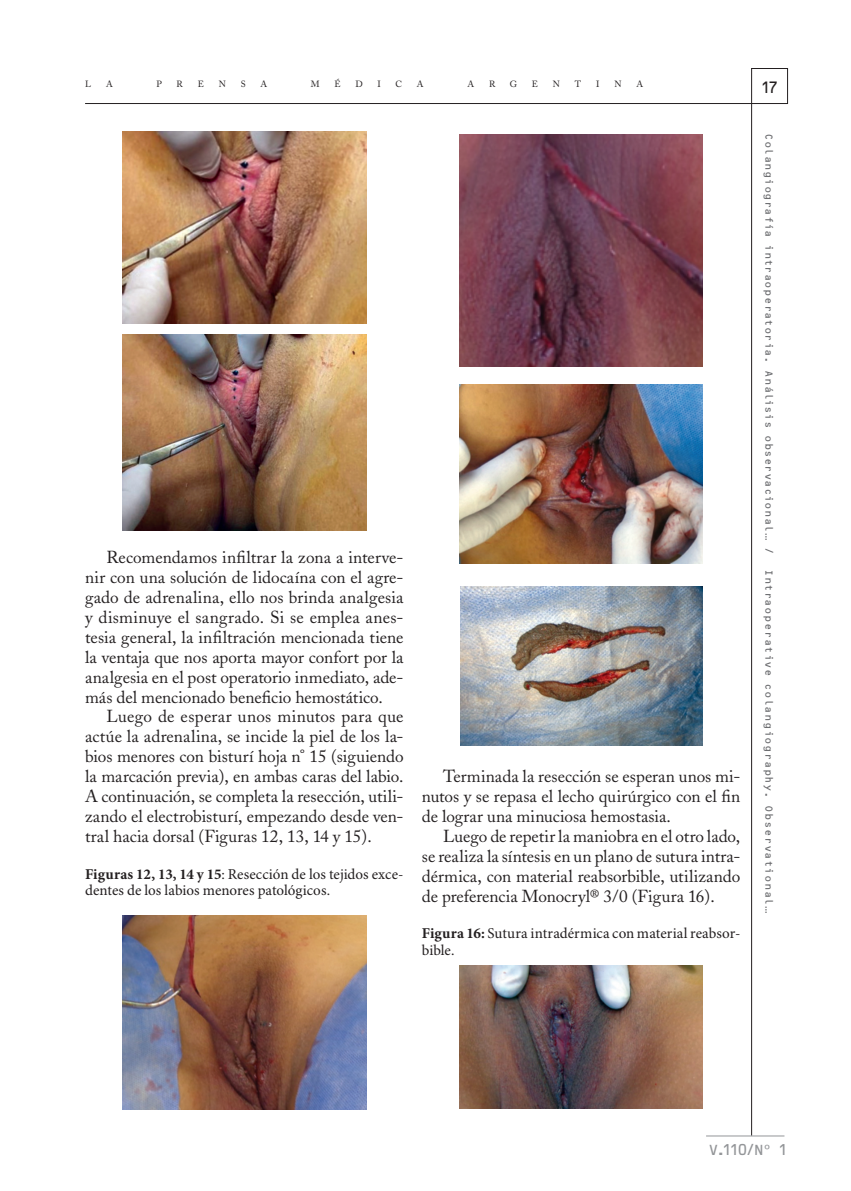
<style>
.page{position:relative;width:851px;height:1191px;background:#fff}
.page>*{position:absolute;margin:0;border:0;box-sizing:border-box;transform-origin:0 0}
.Texto_sangrado{font:17.25px/20px "Adobe Caslon";color:#231f20;text-align:justify}
.t1{font:15.75px "OCRB Std";color:#231f20;scale:.95 1}
.Epígrafe_2{font:15px/16.5px "Minion Pro";color:#231f20}
.t2{font:15px "OCRB Std";color:#939598}
.t3{font:10.5px "OCRB Std";color:#6c6d70}
.t4{font:10.5px "OCRB Std";letter-spacing:.02em;color:#6c6d70}
.t5{font:9px "Adobe Caslon";color:#231f20}
.s1{font-weight:700}
</style>
<div class="page">
<hr style="left:751px;top:104px;width:1px;height:1031px;background:#231f20">
<hr style="left:85px;top:103px;width:666px;height:1px;background:#231f20">
<hr style="left:706px;top:1135px;width:78px;height:1px;background:#939598">
<div style="left:751px;top:68px;width:36px;height:36px;border:1px solid #231f20"></div>
<img style="left:123px;top:131px;width:243px;height:193px">
<img style="left:123px;top:334px;width:243px;height:197px">
<img style="left:123px;top:915px;width:243px;height:194px">
<img style="left:459px;top:134px;width:243px;height:233px">
<img style="left:459px;top:384px;width:243px;height:180px">
<img style="left:460px;top:586px;width:242px;height:159px">
<img style="left:459px;top:966px;width:243px;height:142px">
<p class="t5" style="left:85px;top:79px;width:7px">L</p>
<p class="t5" style="left:106px;top:79px;width:8px">A</p>
<p class="t5" style="left:156px;top:79px;width:7px">P</p>
<p class="t5" style="left:176px;top:79px;width:8px">R</p>
<p class="t5" style="left:198px;top:79px;width:8px">E</p>
<p class="t5" style="left:219px;top:79px;width:9px">N</p>
<p class="t5" style="left:241px;top:79px;width:6px">S</p>
<p class="t5" style="left:260px;top:79px;width:8px">A</p>
<p class="t5" style="left:311px;top:79px;width:10px">M</p>
<p class="t5" style="left:334px;top:79px;width:8px">É</p>
<p class="t5" style="left:355px;top:79px;width:9px">D</p>
<p class="t5" style="left:377px;top:79px;width:5px">I</p>
<p class="t5" style="left:395px;top:79px;width:8px">C</p>
<p class="t5" style="left:417px;top:79px;width:8px">A</p>
<p class="t5" style="left:467px;top:79px;width:8px">A</p>
<p class="t5" style="left:489px;top:79px;width:8px">R</p>
<p class="t5" style="left:510px;top:79px;width:9px">G</p>
<p class="t5" style="left:532px;top:79px;width:8px">E</p>
<p class="t5" style="left:552px;top:79px;width:9px">N</p>
<p class="t5" style="left:575px;top:79px;width:8px">T</p>
<p class="t5" style="left:596px;top:79px;width:5px">I</p>
<p class="t5" style="left:614px;top:79px;width:9px">N</p>
<p class="t5" style="left:636px;top:79px;width:8px">A</p>
<p class="Texto_sangrado" style="left:85px;top:547px;width:320px;text-indent:21px">Recomendamos infiltrar la zona a interve&shy;nir con una solución de lidocaína con el agre&shy;gado de adrenalina, ello nos brinda analgesia y disminuye el sangrado. Si se emplea anes&shy;tesia general, la infiltración mencionada tiene la ventaja que nos aporta mayor confort por la analgesia en el post operatorio inmediato, ade&shy;más del mencionado beneficio hemostático.</p>
<p class="Texto_sangrado" style="left:85px;top:707px;width:320px;text-indent:21px">Luego de esperar unos minutos para que actúe la adrenalina, se incide la piel de los la&shy;bios menores con bisturí hoja n° 15 (siguiendo la marcación previa), en ambas caras del labio.<br>A continuación, se completa la resección, utili&shy;zando el electrobisturí, empezando desde ven&shy;tral hacia dorsal (Figuras 12, 13, 14 y 15).</p>
<p class="Epígrafe_2" style="left:85px;top:866px;width:320px"><span class="s1">Figuras 12, 13, 14 y 15</span>: Resección de los tejidos exce&shy;dentes de los labios menores patológicos.</p>
<p class="Texto_sangrado" style="left:422px;top:766px;width:320px;text-indent:21px">Terminada la resección se esperan unos mi&shy;nutos y se repasa el lecho quirúrgico con el fin de lograr una minuciosa hemostasia.</p>
<p class="Texto_sangrado" style="left:422px;top:826px;width:320px;text-indent:21px">Luego de repetir la maniobra en el otro lado, se realiza la síntesis en un plano de sutura intra&shy;dérmica, con material reabsorbible, utilizando de preferencia Monocryl® 3/0 (Figura 16).</p>
<p class="Epígrafe_2" style="left:422px;top:926px;width:320px"><span class="s1">Figura 16:</span> Sutura intradérmica con material reabsor&shy;bible.</p>
<p class="t1" style="left:760px;top:79px;width:21px">17</p>
<p class="t3" style="left:775px;top:133px;width:423px;rotate:90deg">Colangiografía intraoperatoria. Análisis observacional… /</p>
<p class="t4" style="left:775px;top:569px;width:346px;rotate:90deg">Intraoperative colangiography. Observational…</p>
<p class="t2" style="left:708px;top:1141px;width:82px">V.110/Nº 1</p>
</div>
